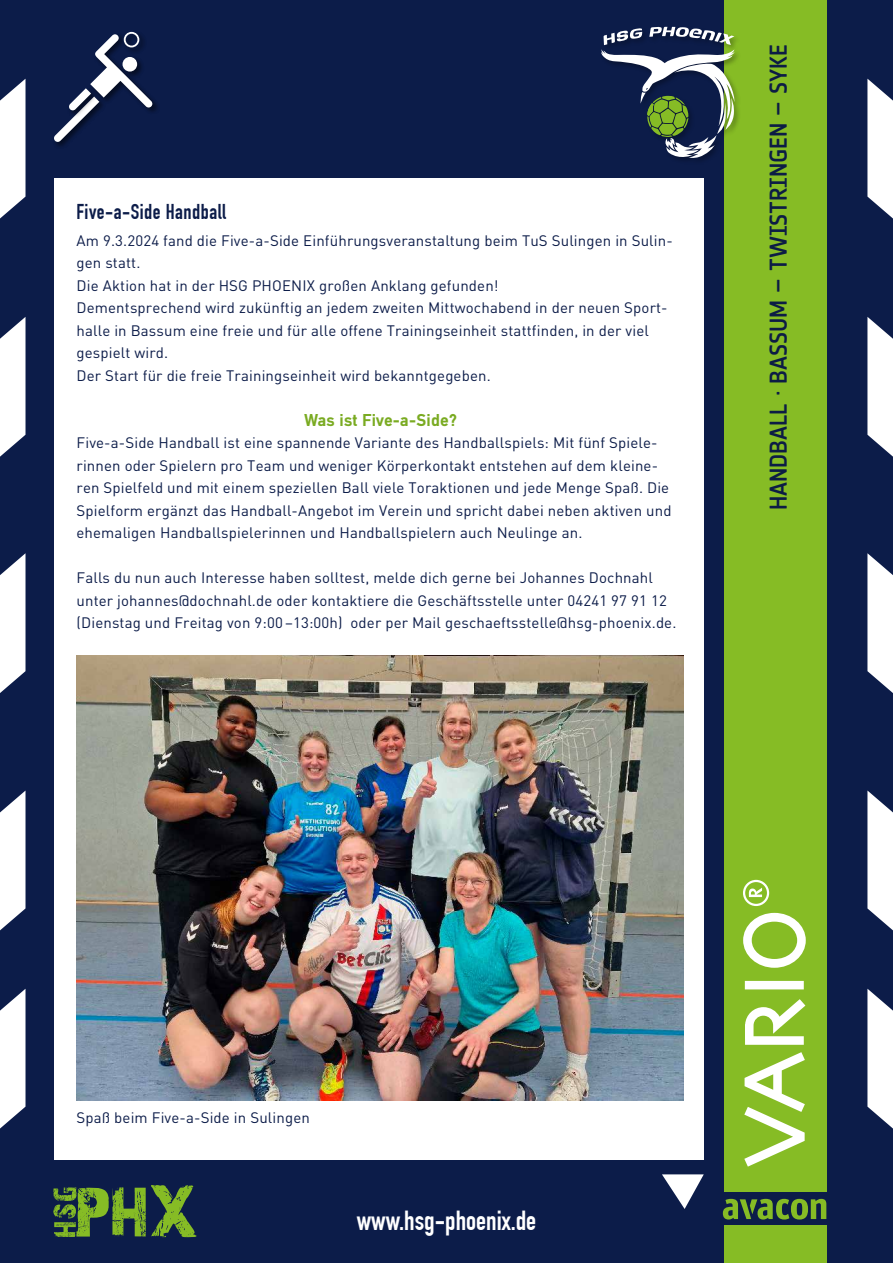
<style>
.page{position:relative;width:893px;height:1263px;background:#0c1c49}
.page>*{position:absolute;margin:0;border:0;box-sizing:border-box;transform-origin:0 0}
.t1{font:700 27px "DIN Condensed";color:#fff}
.t2{font:500 24px "Notes Soft";color:#0c1c45}
.t3{font:700 21px "DIN Condensed";letter-spacing:.025em;color:#0c1c49}
.t4{font:700 18px "DIN Mittel EF";letter-spacing:.01em;color:#7aab22}
.t5{font:15px/22.5px "DIN";letter-spacing:.01em;color:#0c1c49}
</style>
<div class="page">
<svg style="left:53px;top:1185px;width:143px;height:52px"></svg>
<div style="left:724px;top:0;width:102px;height:1046px;background:#86bc25"></div>
<div style="left:724px;top:1037px;width:102px;height:154px;background:#86bc25"></div>
<div style="left:724px;top:1225px;width:102px;height:38px;background:#86bc25"></div>
<div style="left:54px;top:179px;width:650px;height:981px;background:#fff"></div>
<svg style="left:662px;top:1174px;width:42px;height:35px"></svg>
<svg style="left:723px;top:1199px;width:103px;height:20px"></svg>
<svg style="left:745px;top:981px;width:59px;height:8px"></svg>
<svg style="left:744px;top:1052px;width:61px;height:114px"></svg>
<svg style="left:743px;top:913px;width:63px;height:55px"></svg>
<svg style="left:745px;top:999px;width:60px;height:46px"></svg>
<svg style="left:743px;top:880px;width:26px;height:26px"></svg>
<div style="left:53px;top:95px;width:53px;height:54px;background:#000;opacity:.3"></div>
<div style="left:89px;top:33px;width:71px;height:82px;background:#000;opacity:.3"></div>
<svg style="left:54px;top:32px;width:98px;height:110px"></svg>
<div style="left:600px;top:25px;width:142px;height:141px;background:#000;opacity:.3"></div>
<svg style="left:601px;top:27px;width:134px;height:134px"></svg>
<svg style="left:0;top:317px;width:26px;height:140px"></svg>
<svg style="left:867px;top:317px;width:26px;height:140px;background:#d4d7df"></svg>
<svg style="left:0;top:79px;width:26px;height:140px"></svg>
<svg style="left:867px;top:79px;width:26px;height:140px;background:#d4d7df"></svg>
<svg style="left:0;top:553px;width:26px;height:140px;background:#d4d7df"></svg>
<svg style="left:867px;top:553px;width:26px;height:140px;background:#d4d7df"></svg>
<svg style="left:0;top:989px;width:26px;height:140px;background:#d4d7df"></svg>
<svg style="left:867px;top:989px;width:26px;height:140px;background:#d4d7df"></svg>
<svg style="left:0;top:790px;width:26px;height:141px"></svg>
<svg style="left:867px;top:790px;width:26px;height:141px"></svg>
<img style="left:77px;top:656px;width:606px;height:444px">
<h3 class="t3" style="left:77px;top:199px;width:151px">Five-a-Side Handball</h3>
<p class="t5" style="left:77px;top:229px;width:598px">Am 9.3.2024 fand die Five-a-Side Einführungsveranstaltung beim TuS Sulingen in Sulin&shy;gen statt.<br>Die Aktion hat in der HSG PHOENIX großen Anklang gefunden!<br>Dementsprechend wird zukünftig an jedem zweiten Mittwochabend in der neuen Sport&shy;halle in Bassum eine freie und für alle offene Trainingseinheit stattfinden, in der viel gespielt wird.<br>Der Start für die freie Trainingseinheit wird bekanntgegeben.</p>
<p class="t4" style="left:304px;top:409px;width:154px">Was ist Five-a-Side?</p>
<p class="t5" style="left:77px;top:431px;width:596px">Five-a-Side Handball ist eine spannende Variante des Handballspiels: Mit fünf Spiele&shy;rinnen oder Spielern pro Team und weniger Körperkontakt entstehen auf dem kleine&shy;ren Spielfeld und mit einem speziellen Ball viele Toraktionen und jede Menge Spaß. Die Spielform ergänzt das Handball-Angebot im Verein und spricht dabei neben aktiven und ehemaligen Handballspielerinnen und Handballspielern auch Neulinge an.</p>
<p class="t5" style="left:77px;top:566px;width:601px">Falls du nun auch Interesse haben solltest, melde dich gerne bei Johannes Dochnahl unter johannes@dochnahl.de oder kontaktiere die Geschäftsstelle unter 04241 97 91 12 (Dienstag und Freitag von 9:00 –13:00h) oder per Mail geschaeftsstelle@hsg-phoenix.de.</p>
<h2 class="t2" style="left:765px;top:510px;width:467px;rotate:-90deg">Handball · Bassum – Twistringen – Syke</h2>
<p class="t5" style="left:77px;top:1106px;width:235px">Spaß beim Five-a-Side in Sulingen</p>
<h1 class="t1" style="left:357px;top:1205px;width:181px">www.hsg-phoenix.de</h1>
</div>
